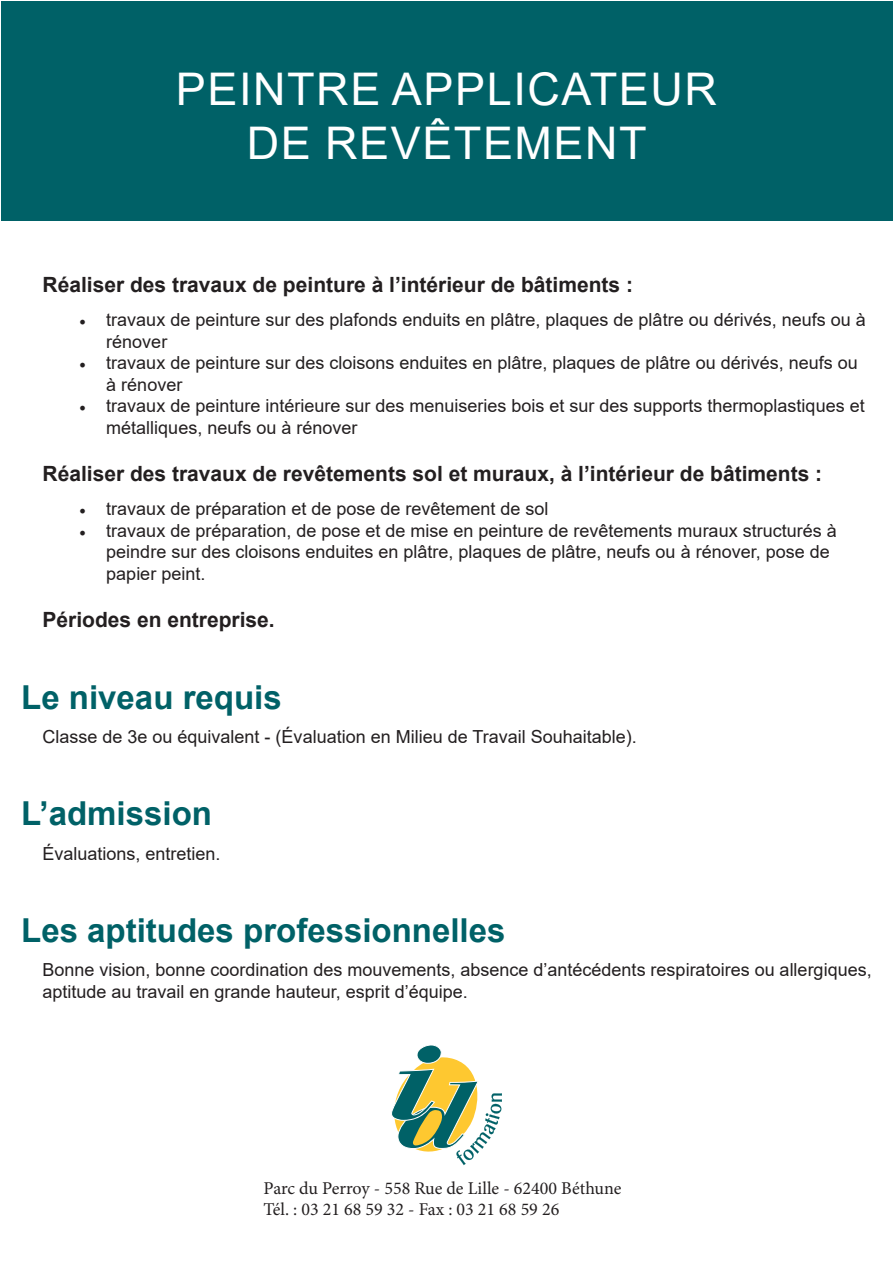
<style>
.page{position:relative;width:893px;height:1263px;background:#fff}
.page>*{position:absolute;margin:0;border:0;box-sizing:border-box;transform-origin:0 0}
.t1{font:45px/54px "Arial";letter-spacing:.035em;color:#fff;text-align:center}
.t2{font:700 33px "Arial";color:#006167}
.t3{font:700 21px "Arial";color:#231f20}
.t4{font:18px/21.6px "Arial";color:#231f20}
.t5{font:18px/21.6px "Minion Pro";color:#231f20}
.s1{font-family:"Minion Pro"}
</style>
<div class="page">
<div style="left:1px;top:1px;width:891px;height:219px;background:#006167"></div>
<svg style="left:391px;top:1045px;width:111px;height:120px"></svg>
<p class="t1" style="left:176px;top:62px;width:543px">PEINTRE APPLICATEUR<br>DE REVÊTEMENT</p>
<p class="t3" style="left:43px;top:269px;width:592px">Réaliser des travaux de peinture à l’intérieur de bâtiments :</p>
<p class="t4" style="left:106px;top:309px;width:761px;text-indent:-27px"><span class="s1">•</span> travaux de peinture sur des plafonds enduits en plâtre, plaques de plâtre ou dérivés, neufs ou à rénover</p>
<p class="t4" style="left:106px;top:352px;width:753px;text-indent:-27px"><span class="s1">•</span> travaux de peinture sur des cloisons enduites en plâtre, plaques de plâtre ou dérivés, neufs ou à rénover</p>
<p class="t4" style="left:106px;top:395px;width:760px;text-indent:-27px"><span class="s1">•</span> travaux de peinture intérieure sur des menuiseries bois et sur des supports thermoplastiques et métalliques, neufs ou à rénover</p>
<p class="t3" style="left:43px;top:459px;width:781px">Réaliser des travaux de revêtements sol et muraux, à l’intérieur de bâtiments :</p>
<p class="t4" style="left:79px;top:498px;width:471px"><span class="s1">•</span> travaux de préparation et de pose de revêtement de sol</p>
<p class="t4" style="left:106px;top:520px;width:732px;text-indent:-27px"><span class="s1">•</span> travaux de préparation, de pose et de mise en peinture de revêtements muraux structurés à peindre sur des cloisons enduites en plâtre, plaques de plâtre, neufs ou à rénover, pose de papier peint.</p>
<p class="t3" style="left:43px;top:605px;width:234px">Périodes en entreprise.</p>
<p class="t2" style="left:21px;top:674px;width:262px">Le niveau requis</p>
<p class="t4" style="left:43px;top:726px;width:596px">Classe de 3e ou équivalent - (Évaluation en Milieu de Travail Souhaitable).</p>
<p class="t2" style="left:21px;top:791px;width:192px">L’admission</p>
<p class="t4" style="left:43px;top:842px;width:180px">Évaluations, entretien.</p>
<p class="t2" style="left:21px;top:907px;width:486px">Les aptitudes professionnelles</p>
<p class="t4" style="left:43px;top:959px;width:831px">Bonne vision, bonne coordination des mouvements, absence d’antécédents respiratoires ou allergiques, aptitude au travail en grande hauteur, esprit d’équipe.</p>
<p class="t5" style="left:264px;top:1177px;width:359px">Parc du Perroy - 558 Rue de Lille - 62400 Béthune<br>Tél. : 03 21 68 59 32 - Fax : 03 21 68 59 26</p>
</div>
